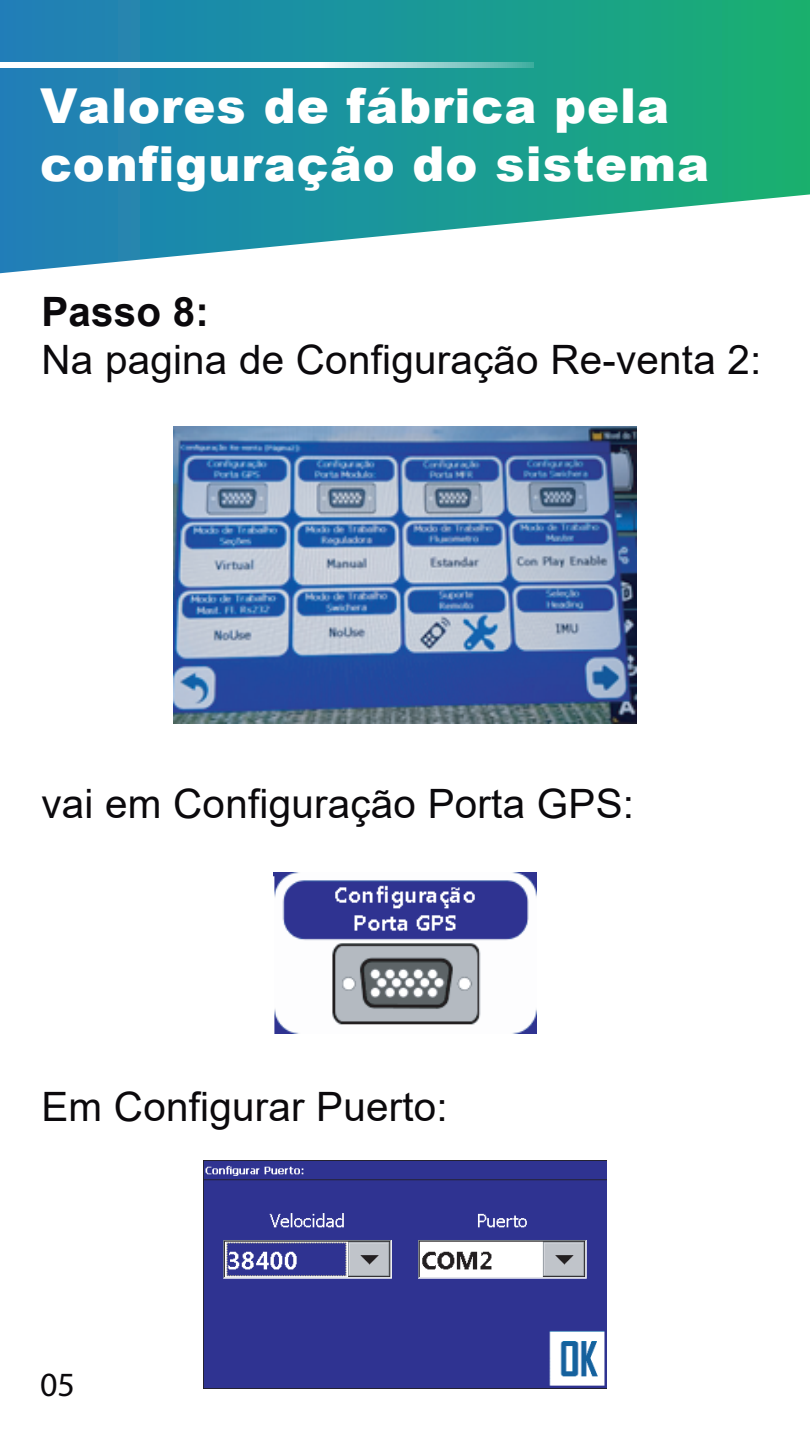
<style>
.page{position:relative;width:810px;height:1440px;background:#fff}
.page>*{position:absolute;margin:0;border:0;box-sizing:border-box;transform-origin:0 0}
.t1{font:900 48.15px/57.6px "Arial";letter-spacing:.02em;color:#fff}
.t2{font:40.5px "Arial";letter-spacing:.005em;color:#0b090c}
.t3{font:700 40.5px "Arial";letter-spacing:.005em;color:#0b090c}
.t4{font:34.05px "Myriad Pro";color:#0b090c}
</style>
<div class="page">
<svg style="left:0;top:0;width:810px;height:273px;background:#3da4a8"></svg>
<svg style="left:0;top:63px;width:534px;height:5px"></svg>
<img style="left:174px;top:426px;width:462px;height:297px">
<img style="left:273px;top:873px;width:264px;height:160px">
<img style="left:204px;top:1160px;width:402px;height:228px">
<p class="t1" style="left:40px;top:76px;width:671px">Valores de fábrica pela configuração do sistema</p>
<p class="t3" style="left:41px;top:283px;width:169px">Passo 8:</p>
<p class="t2" style="left:41px;top:332px;width:721px">Na pagina de Configuração Re-venta 2:</p>
<p class="t2" style="left:41px;top:776px;width:594px">vai em Configuração Porta GPS:</p>
<p class="t2" style="left:41px;top:1078px;width:408px">Em Configurar Puerto:</p>
<p class="t4" style="left:40px;top:1364px;width:36px">05</p>
</div>
